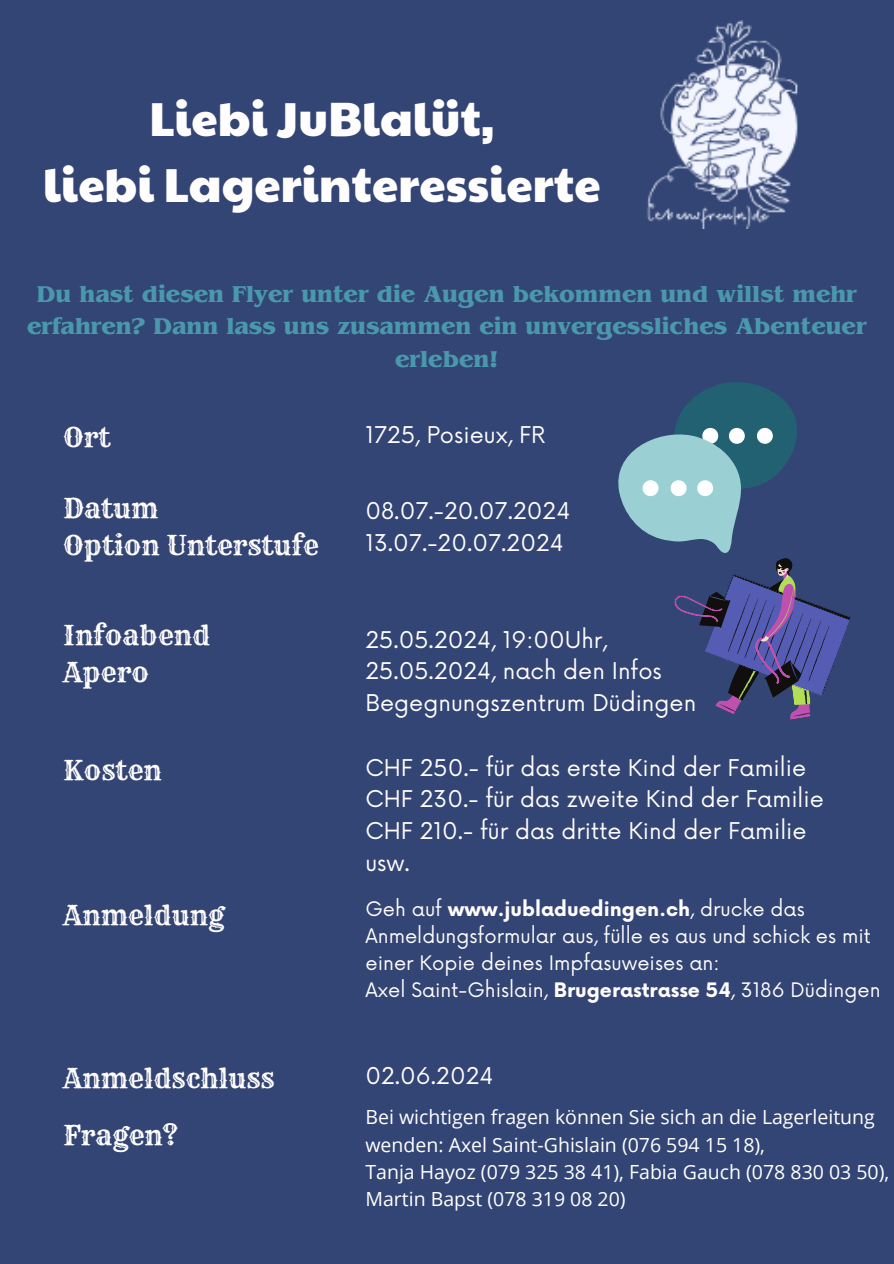
<style>
.page{position:relative;width:894px;height:1264px;background:#fff}
.page>*{position:absolute;margin:0;border:0;box-sizing:border-box;transform-origin:0 0}
.t1{font:47.1px/65.2px "Paytone One";color:#fffdfd;text-align:center}
.t2{font:27px/37.2px "Rye";color:#fffdfd}
.t3{font:27px "Rye";color:#fff}
.t4{font:700 24px/32.7px "Benguiat Pro ITC";color:#4a98ad;text-align:center}
.t5{font:22.5px/31.5px "Now";color:#fffdfd}
.t6{font:19.5px/27px "Now";color:#fffdfd}
.t7{font:19.5px/27px "Open Sans";color:#fff}
.s1{font-weight:700}
</style>
<div class="page">
<div style="left:0;top:0;width:893px;height:1263px;background:#334574"></div>
<img style="left:646px;top:20px;width:152px;height:208px">
<svg style="left:618px;top:382px;width:232px;height:337px"></svg>
<p class="t1" style="left:43px;top:84px;width:558px">Liebi JuBlalüt,<br>liebi Lagerinteressierte</p>
<h3 class="t4" style="left:27px;top:281px;width:840px">Du hast diesen Flyer unter die Augen bekommen und willst mehr erfahren? Dann lass uns zusammen ein unvergessliches Abenteuer erleben!</h3>
<h2 class="t2" style="left:63px;top:418px;width:49px">Ort</h2>
<h2 class="t2" style="left:63px;top:489px;width:257px">Datum<br>Option Unterstufe</h2>
<p class="t2" style="left:63px;top:617px;width:148px">Infoabend<br>Apero</p>
<h2 class="t2" style="left:63px;top:751px;width:100px">Kosten</h2>
<h4 class="t2" style="left:63px;top:896px;width:162px">Anmeldung</h4>
<h4 class="t2" style="left:63px;top:1059px;width:213px">Anmeldschluss</h4>
<h2 class="t3" style="left:63px;top:1118px;width:117px">Fragen?</h2>
<p class="t5" style="left:365px;top:420px;width:181px">1725, Posieux, FR</p>
<h4 class="t5" style="left:365px;top:496px;width:206px">08.07.-20.07.2024<br>13.07.-20.07.2024</h4>
<h2 class="t5" style="left:365px;top:625px;width:332px">25.05.2024, 19:00Uhr,<br>25.05.2024, nach den Infos<br>Begegnungszentrum Düdingen</h2>
<h2 class="t5" style="left:365px;top:753px;width:460px">CHF 250.- für das erste Kind der Familie<br>CHF 230.- für das zweite Kind der Familie<br>CHF 210.- für das dritte Kind der Familie usw.</h2>
<h4 class="t6" style="left:365px;top:896px;width:507px">Geh auf <span class="s1">www.jubladuedingen.ch</span>, drucke das<br>Anmeldungsformular aus, fülle es aus und schick es mit einer Kopie deines Impfasuweises an:</h4>
<p class="t6" style="left:365px;top:977px;width:516px">Axel Saint-Ghislain, <span class="s1">Brugerastrasse 54</span>, 3186 Düdingen</p>
<p class="t5" style="left:365px;top:1061px;width:130px">02.06.2024</p>
<h2 class="t7" style="left:365px;top:1103px;width:511px">Bei wichtigen fragen können Sie sich an die Lagerleitung wenden: Axel Saint-Ghislain (076 594 15 18),</h2>
<h4 class="t7" style="left:365px;top:1157px;width:525px">Tanja Hayoz (079 325 38 41), Fabia Gauch (078 830 03 50),<br>Martin Bapst (078 319 08 20)</h4>
</div>
